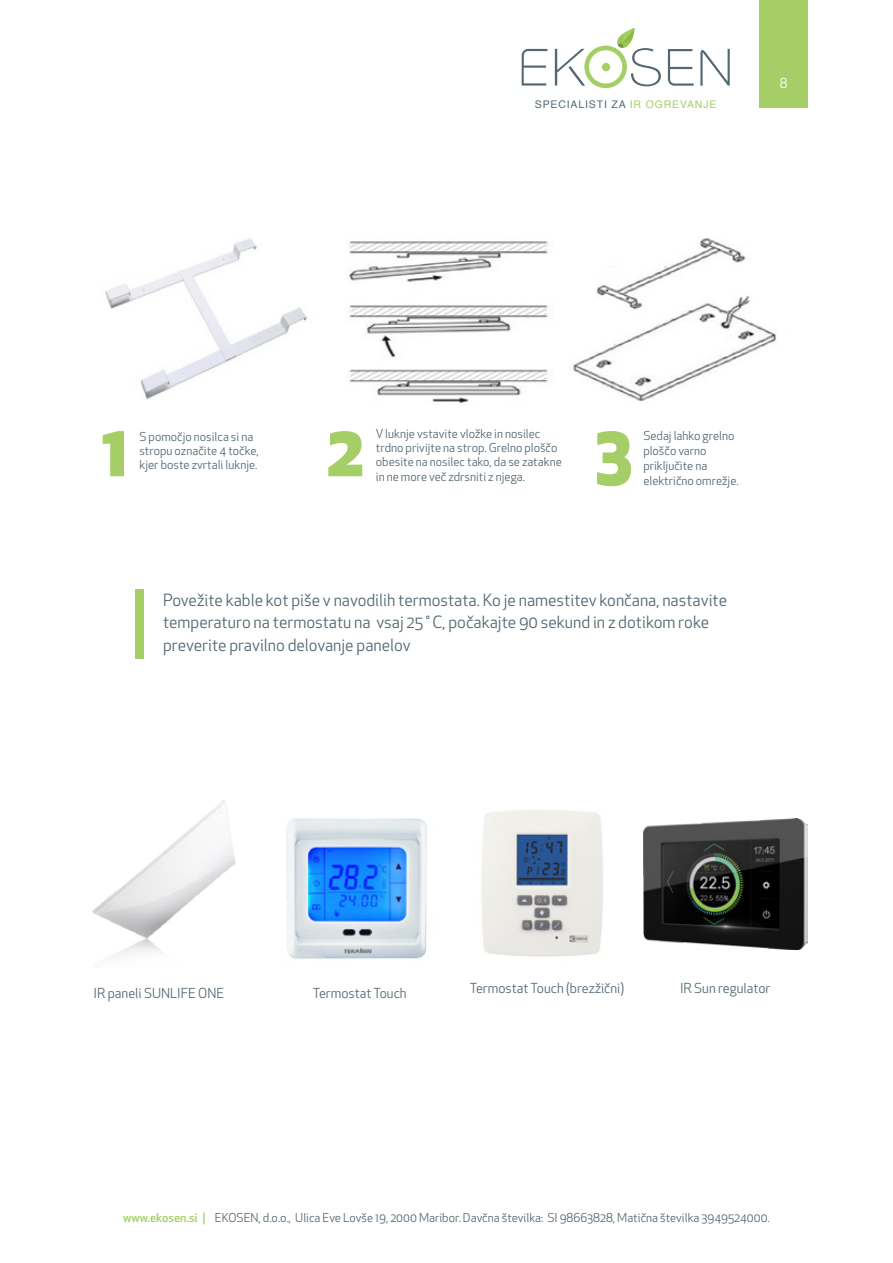
<style>
.page{position:relative;width:893px;height:1263px;background:#fff}
.page>*{position:absolute;margin:0;border:0;box-sizing:border-box;transform-origin:0 0}
.t1{font:800 70.5px "Apex New";color:#a5ce66}
.t2{font:16.5px/22.5px "Apex New";color:#526771}
.t3{font:13.5px "Apex New";color:#546872}
.t4{font:13.5px "Apex New";color:#fff}
.t5{font:12px/14.4px "Apex New";color:#546872}
.t6{font:10.5px "Helvetica";letter-spacing:.08em;color:#546872}
.s1{color:#a5ce66}
.s2{font-weight:500;color:#a5d067}
</style>
<div class="page">
<svg style="left:522px;top:49px;width:25px;height:37px"></svg>
<svg style="left:668px;top:49px;width:26px;height:37px"></svg>
<svg style="left:700px;top:49px;width:30px;height:37px"></svg>
<svg style="left:555px;top:28px;width:106px;height:60px"></svg>
<div style="left:760px;top:0;width:48px;height:108px;background:#a5ce66"></div>
<img style="left:93px;top:800px;width:143px;height:155px">
<img style="left:286px;top:818px;width:141px;height:141px">
<img style="left:481px;top:810px;width:122px;height:147px">
<img style="left:643px;top:818px;width:165px;height:132px">
<img style="left:105px;top:238px;width:203px;height:162px">
<img style="left:349px;top:241px;width:199px;height:162px">
<img style="left:573px;top:238px;width:203px;height:164px">
<div style="left:135px;top:589px;width:9px;height:70px;background:#a5ce66"></div>
<p class="t6" style="left:535px;top:96px;width:183px">SPECIALISTI ZA <span class="s1">IR OGREVANJE</span></p>
<p class="t4" style="left:780px;top:74px;width:9px">8</p>
<p class="t5" style="left:139px;top:429px;width:121px">S pomočjo nosilca si na stropu označite 4 točke, kjer boste zvrtali luknje.</p>
<p class="t5" style="left:376px;top:426px;width:187px">V luknje vstavite vložke in nosilec trdno privijte na strop. Grelno ploščo obesite na nosilec tako, da se zatakne in ne more več zdrsniti z njega.</p>
<p class="t5" style="left:643px;top:429px;width:93px">Sedaj lahko grelno ploščo varno</p>
<h1 class="t1" style="left:102px;top:401px;width:27px">1</h1>
<h1 class="t1" style="left:326px;top:401px;width:40px">2</h1>
<h1 class="t1" style="left:595px;top:401px;width:39px">3</h1>
<p class="t5" style="left:643px;top:459px;width:97px">priključite na električno omrežje.</p>
<h2 class="t2" style="left:163px;top:588px;width:566px">Povežite kable kot piše v navodilih termostata. Ko je namestitev končana, nastavite temperaturo na termostatu na vsaj 25˚C, počakajte 90 sekund in z dotikom roke preverite pravilno delovanje panelov</h2>
<p class="t3" style="left:94px;top:984px;width:132px">IR paneli SUNLIFE ONE</p>
<p class="t3" style="left:313px;top:984px;width:96px">Termostat Touch</p>
<p class="t3" style="left:470px;top:979px;width:156px">Termostat Touch (brezžični)</p>
<p class="t3" style="left:680px;top:979px;width:92px">IR Sun regulator</p>
<p class="t5" style="left:123px;top:1210px;width:648px"><span class="s2">www.ekosen.si |</span> EKOSEN, d.o.o., Ulica Eve Lovše 19, 2000 Maribor. Davčna številka: SI 98663828, Matična številka 3949524000.</p>
</div>
